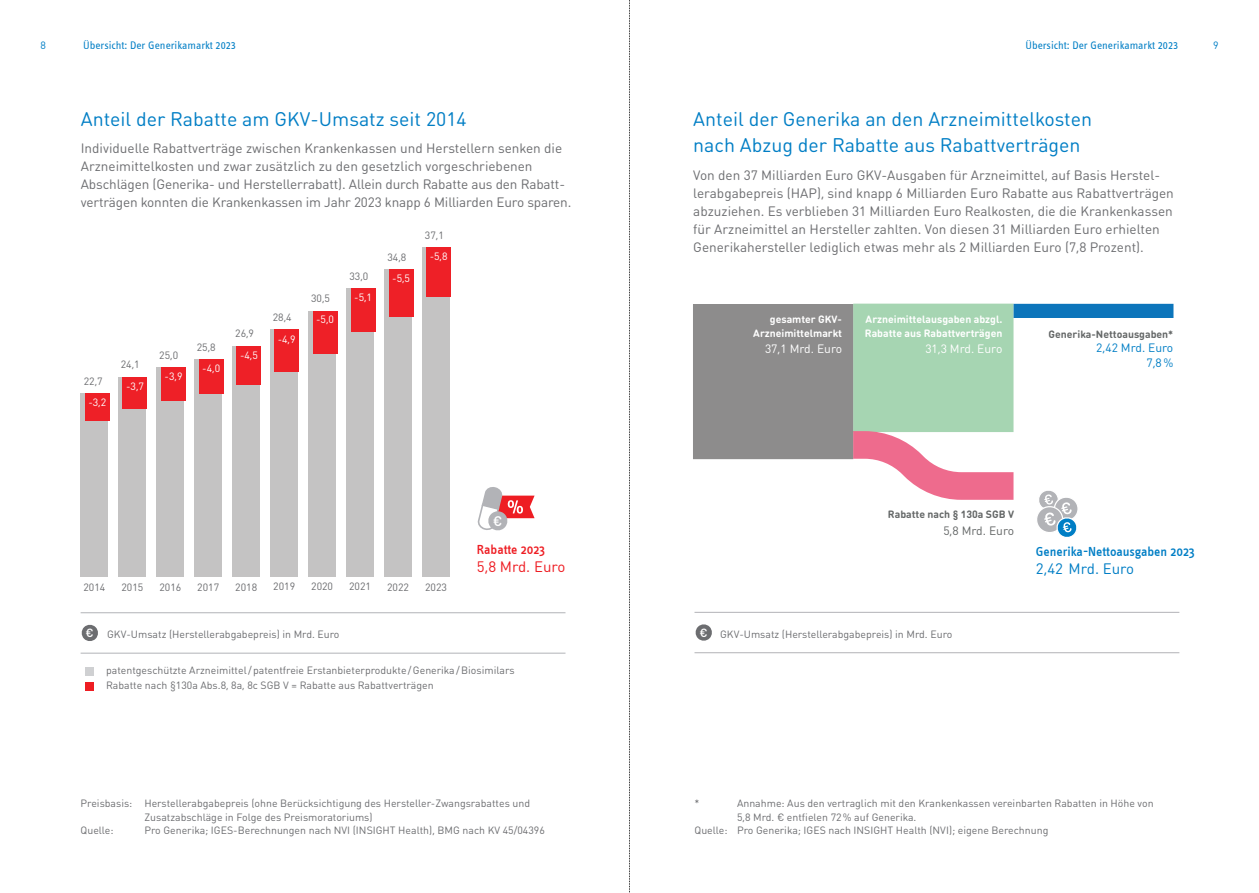
<style>
.page{position:relative;width:1259px;height:893px;background:#fff}
.page>*{position:absolute;margin:0;border:0;box-sizing:border-box;transform-origin:0 0}
.Head_Grafik{font:19.5px/25.5px "DIN Round OT";color:#007ec5}
.Auszeichnung_Infotext{font:15px "DIN Round OT";color:#007ec5}
.Auszeichnung_DIN{font:15px "DIN Round OT";color:#ee1d23}
.t1{font:500 13.65px "DIN Round OT";color:#fff}
.Sub_Grafik{font:13.5px/18px "DIN Round OT";color:#6c6d70}
.Auszeichnung_Infotext-2{font:500 13.5px "Info Text";color:#007ec5}
.Auszeichnung_Infotext-3{font:500 13.5px "Info Text";letter-spacing:-.005em;color:#ee1d23}
.Grafik_7_links{font:12px "DIN Round OT";color:#fff}
.Auszeichnung_DIN-2{font:12px "DIN Round OT";color:#007ec5}
.Grafik_7_links-2{font:12px "DIN Round OT";color:#646767}
.t2{font:500 11.7px "DIN Round OT";color:#fff}
.Kolumne_rechts{font:11.25px "Info Text Regular Tf";color:#007ec5}
.Quelle{font:10.5px/13.5px "DIN Round OT";color:#6c6d70}
.Legende{font:10.5px "DIN Round OT";color:#6c6d70}
.Grafik_7_links-3{font:10.5px "DIN Round OT";color:#6c6d70}
.Grafik_7_links-4{font:700 10.5px/13.5px "DIN Round OT";color:#fff;text-align:right}
.Grafik_7_mittig{font:10.5px "DIN Round OT";color:#6c6d70}
.Grafik_7_links-5{font:700 10.5px "DIN Round OT";color:#646767}
.Grafik_7_mittig-2{font:10.5px "DIN Round OT";color:#fff}
.t3{font:10.5px "DIN Round OT";color:#007ec5}
</style>
<div class="page">
<div style="left:80px;top:393px;width:28px;height:28px;background:#c4c3c3"></div>
<svg style="left:118px;top:377px;width:5px;height:32px"></svg>
<div style="left:156px;top:367px;width:28px;height:34px;background:#c4c3c3"></div>
<div style="left:194px;top:360px;width:28px;height:34px;background:#c4c3c3"></div>
<svg style="left:232px;top:346px;width:28px;height:39px"></svg>
<div style="left:270px;top:330px;width:28px;height:42px;background:#c4c3c3"></div>
<div style="left:308px;top:311px;width:28px;height:43px;background:#c4c3c3"></div>
<div style="left:346px;top:288px;width:28px;height:44px;background:#c4c3c3"></div>
<div style="left:384px;top:270px;width:28px;height:47px;background:#c4c3c3"></div>
<div style="left:422px;top:247px;width:28px;height:50px;background:#c4c3c3"></div>
<div style="left:80px;top:421px;width:28px;height:156px;background:#c4c3c3"></div>
<div style="left:118px;top:409px;width:28px;height:168px;background:#c4c3c3"></div>
<div style="left:156px;top:401px;width:28px;height:176px;background:#c4c3c3"></div>
<div style="left:194px;top:394px;width:28px;height:183px;background:#c4c3c3"></div>
<div style="left:232px;top:385px;width:28px;height:192px;background:#c4c3c3"></div>
<div style="left:270px;top:372px;width:28px;height:205px;background:#c4c3c3"></div>
<div style="left:308px;top:354px;width:28px;height:223px;background:#c4c3c3"></div>
<div style="left:346px;top:332px;width:28px;height:245px;background:#c4c3c3"></div>
<div style="left:384px;top:317px;width:28px;height:260px;background:#c4c3c3"></div>
<div style="left:422px;top:297px;width:28px;height:280px;background:#c4c3c3"></div>
<div style="left:389px;top:270px;width:25px;height:47px;background:#ee2027"></div>
<div style="left:426px;top:247px;width:25px;height:50px;background:#ee2027"></div>
<div style="left:85px;top:393px;width:25px;height:28px;background:#ee2027"></div>
<div style="left:123px;top:377px;width:24px;height:32px;background:#ee2027"></div>
<div style="left:161px;top:367px;width:25px;height:34px;background:#ee2027"></div>
<div style="left:199px;top:360px;width:25px;height:34px;background:#ee2027"></div>
<div style="left:237px;top:346px;width:24px;height:38px;background:#ee2027"></div>
<div style="left:274px;top:330px;width:25px;height:42px;background:#ee2027"></div>
<div style="left:313px;top:311px;width:24px;height:43px;background:#ee2027"></div>
<div style="left:351px;top:289px;width:25px;height:43px;background:#ee2027"></div>
<svg style="left:1037px;top:490px;width:41px;height:47px"></svg>
<svg style="left:695px;top:624px;width:17px;height:17px"></svg>
<hr style="left:694px;top:612px;width:485px;height:1px;background:#b2b3b7">
<hr style="left:694px;top:652px;width:485px;height:1px;background:#b2b3b7">
<div style="left:693px;top:305px;width:160px;height:154px;background:#8d8c8c"></div>
<div style="left:853px;top:304px;width:160px;height:128px;background:#a6d5b2"></div>
<svg style="left:853px;top:431px;width:160px;height:69px"></svg>
<div style="left:1013px;top:304px;width:160px;height:14px;background:#0c75bb"></div>
<svg style="left:478px;top:487px;width:56px;height:44px"></svg>
<div style="left:85px;top:667px;width:8px;height:8px;background:#cfd0d2"></div>
<div style="left:85px;top:682px;width:8px;height:8px;background:#ee1d23"></div>
<svg style="left:81px;top:624px;width:17px;height:17px"></svg>
<hr style="left:81px;top:612px;width:484px;height:1px;background:#b2b3b7">
<hr style="left:81px;top:653px;width:484px;height:1px;background:#b2b3b7">
<svg style="left:629px;top:0;width:1px;height:893px"></svg>
<p class="t3" style="left:40px;top:38px;width:7px">8</p>
<p class="Kolumne_rechts" style="left:83px;top:39px;width:154px">Übersicht: Der Generikamarkt 2023</p>
<p class="Kolumne_rechts" style="left:1025px;top:39px;width:154px">Übersicht: Der Generikamarkt 2023</p>
<p class="t3" style="left:1213px;top:38px;width:7px">9</p>
<p class="Head_Grafik" style="left:81px;top:106px;width:387px">Anteil der Rabatte am GKV-Umsatz seit 2014</p>
<p class="Sub_Grafik" style="left:81px;top:139px;width:492px">Individuelle Rabattverträge zwischen Krankenkassen und Herstellern senken die Arzneimittelkosten und zwar zusätzlich zu den gesetzlich vorgeschriebenen Abschlägen (Generika- und Herstellerrabatt). Allein durch Rabatte aus den Rabatt&shy;verträgen konnten die Krankenkassen im Jahr 2023 knapp 6 Milliarden Euro sparen.</p>
<p class="Grafik_7_mittig" style="left:84px;top:374px;width:20px">22,7</p>
<p class="Grafik_7_mittig-2" style="left:88px;top:396px;width:19px">-3,2</p>
<p class="Grafik_7_mittig" style="left:121px;top:358px;width:20px">24,1</p>
<p class="Grafik_7_mittig-2" style="left:126px;top:379px;width:19px">-3,7</p>
<p class="Grafik_7_mittig" style="left:159px;top:349px;width:20px">25,0</p>
<p class="Grafik_7_mittig-2" style="left:165px;top:370px;width:19px">-3,9</p>
<p class="Grafik_7_mittig" style="left:197px;top:341px;width:20px">25,8</p>
<p class="Grafik_7_mittig-2" style="left:202px;top:362px;width:19px">-4,0</p>
<p class="Grafik_7_mittig" style="left:235px;top:327px;width:20px">26,9</p>
<p class="Grafik_7_mittig-2" style="left:240px;top:348px;width:19px">-4,5</p>
<p class="Grafik_7_mittig" style="left:273px;top:311px;width:20px">28,4</p>
<p class="Grafik_7_mittig-2" style="left:278px;top:332px;width:19px">-4,9</p>
<p class="Grafik_7_mittig" style="left:311px;top:292px;width:20px">30,5</p>
<p class="Grafik_7_mittig-2" style="left:316px;top:313px;width:19px">-5,0</p>
<p class="Grafik_7_mittig" style="left:349px;top:270px;width:20px">33,0</p>
<p class="Grafik_7_mittig-2" style="left:354px;top:291px;width:19px">-5,1</p>
<p class="Grafik_7_mittig" style="left:387px;top:251px;width:20px">34,8</p>
<p class="Grafik_7_mittig-2" style="left:392px;top:272px;width:19px">-5,5</p>
<p class="Grafik_7_mittig" style="left:425px;top:228px;width:20px">37,1</p>
<p class="Grafik_7_mittig-2" style="left:430px;top:250px;width:19px">-5,8</p>
<p class="Grafik_7_mittig" style="left:83px;top:580px;width:23px">2014</p>
<p class="Grafik_7_mittig" style="left:121px;top:580px;width:23px">2015</p>
<p class="Grafik_7_mittig" style="left:159px;top:580px;width:23px">2016</p>
<p class="Grafik_7_mittig" style="left:197px;top:580px;width:23px">2017</p>
<p class="Grafik_7_mittig" style="left:235px;top:580px;width:23px">2018</p>
<p class="Grafik_7_mittig" style="left:273px;top:579px;width:23px">2019</p>
<p class="Grafik_7_mittig" style="left:311px;top:579px;width:23px">2020</p>
<p class="Grafik_7_mittig" style="left:349px;top:579px;width:23px">2021</p>
<p class="Grafik_7_mittig" style="left:387px;top:580px;width:23px">2022</p>
<p class="Grafik_7_mittig" style="left:425px;top:580px;width:23px">2023</p>
<p class="t2" style="left:86px;top:625px;width:10px">€</p>
<p class="Grafik_7_links-3" style="left:107px;top:628px;width:234px">GKV-Umsatz (Herstellerabgabepreis) in Mrd. Euro</p>
<p class="t1" style="left:493px;top:512px;width:11px">€</p>
<p class="Auszeichnung_Infotext-3" style="left:477px;top:542px;width:70px">Rabatte 2023</p>
<p class="Auszeichnung_DIN" style="left:477px;top:557px;width:90px">5,8 Mrd. Euro</p>
<p class="Legende" style="left:106px;top:664px;width:410px">patentgeschützte Arzneimittel/patentfreie Erstanbieterprodukte/ -Generika/Biosimilars</p>
<p class="Legende" style="left:106px;top:679px;width:329px">Rabatte nach §130a Abs.8, 8a, 8c SGB V = Rabatte aus Rabattverträgen</p>
<p class="Quelle" style="left:144px;top:797px;width:387px;text-indent:-64px">Preisbasis: Herstellerabgabepreis (ohne Berücksichtigung des Hersteller-Zwangsrabattes und<br>Zusatzabschläge in Folge des Preismoratoriums)</p>
<p class="Quelle" style="left:81px;top:824px;width:34px">Quelle:</p>
<p class="Quelle" style="left:144px;top:824px;width:402px">Pro Generika; IGES-Berechnungen nach NVI (INSIGHT Health), BMG nach KV 45/04396</p>
<p class="Head_Grafik" style="left:693px;top:106px;width:400px">Anteil der Generika an den Arzneimittelkosten nach Abzug der Rabatte aus Rabattverträgen</p>
<p class="Sub_Grafik" style="left:693px;top:166px;width:482px">Von den 37 Milliarden Euro GKV-Ausgaben für Arzneimittel, auf Basis Herstel&shy;lerabgabepreis (HAP), sind knapp 6 Milliarden Euro Rabatte aus Rabattverträgen abzuziehen. Es verblieben 31 Milliarden Euro Realkosten, die die Krankenkassen für Arzneimittel an Hersteller zahlten. Von diesen 31 Milliarden Euro erhielten Generikahersteller lediglich etwas mehr als 2 Milliarden Euro (7,8 Prozent).</p>
<p class="Grafik_7_links-4" style="left:753px;top:313px;width:90px">gesamter GKV-<br>Arzneimittelmarkt</p>
<p class="Grafik_7_links" style="left:765px;top:342px;width:79px">37,1 Mrd. Euro</p>
<p class="Grafik_7_links-4" style="left:865px;top:313px;width:139px;text-align:left">Arzneimittelausgaben abzgl.<br>Rabatte aus Rabattverträgen</p>
<p class="Grafik_7_links" style="left:925px;top:342px;width:79px">31,3 Mrd. Euro</p>
<p class="Grafik_7_links-5" style="left:1048px;top:327px;width:126px">Generika-Nettoausgaben*</p>
<p class="Auszeichnung_DIN-2" style="left:1096px;top:341px;width:79px">2,42 Mrd. Euro</p>
<p class="Auszeichnung_DIN-2" style="left:1146px;top:355px;width:28px">7,8%</p>
<p class="Grafik_7_links-5" style="left:888px;top:508px;width:128px">Rabatte nach § 130a SGB V</p>
<p class="Grafik_7_links-2" style="left:943px;top:523px;width:72px">5,8 Mrd. Euro</p>
<p class="t2" style="left:699px;top:625px;width:10px">€</p>
<p class="Grafik_7_links-3" style="left:720px;top:627px;width:234px">GKV-Umsatz (Herstellerabgabepreis) in Mrd. Euro</p>
<p class="Auszeichnung_Infotext-2" style="left:1036px;top:544px;width:160px">Generika-Nettoausgaben 2023</p>
<p class="Auszeichnung_Infotext" style="left:1036px;top:560px;width:100px">2,42 Mrd. Euro</p>
<p class="Quelle" style="left:694px;top:797px;width:6px">*</p>
<p class="Quelle" style="left:737px;top:797px;width:418px">Annahme: Aus den vertraglich mit den Krankenkassen vereinbarten Rabatten in Höhe von<br>5,8 Mrd. € entfielen 72% auf Generika.</p>
<p class="Quelle" style="left:694px;top:824px;width:355px">Quelle: Pro Generika; IGES nach INSIGHT Health (NVI); eigene Berechnung</p>
</div>
